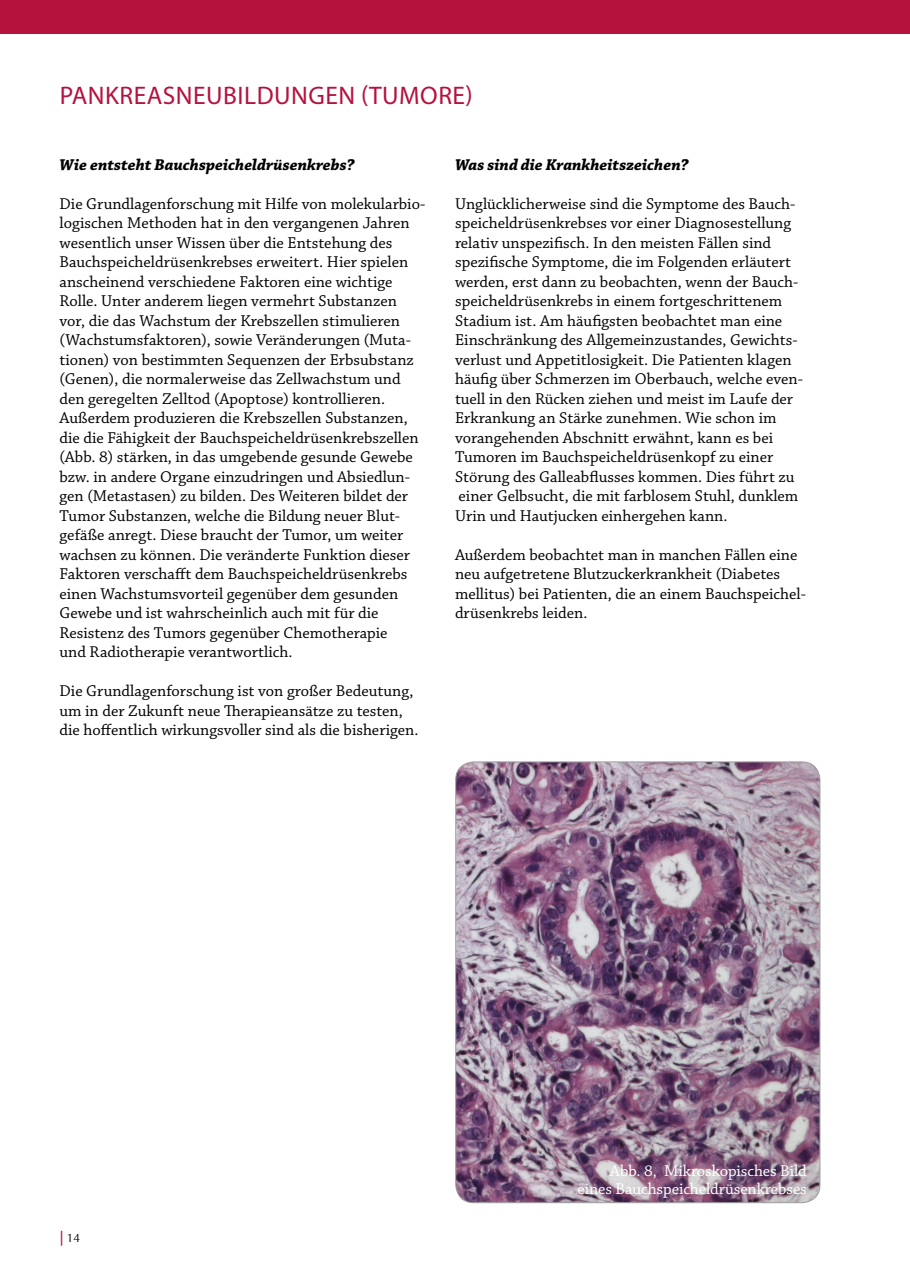
<style>
.page{position:relative;width:910px;height:1280px;background:#fff}
.page>*{position:absolute;margin:0;border:0;box-sizing:border-box;transform-origin:0 0}
.t1{font:25.5px "Myriad Pro";letter-spacing:.02em;color:#b5123e}
.t2{font:16.5px/19.5px "Chaparral Pro";color:#000}
.t3{font:italic 700 16.5px "Chaparral Pro";color:#000}
.t4{font:16.5px/18px "Chaparral Pro";letter-spacing:-.005em;color:#fff;text-align:right}
.t5{font:12px "Optima LT";color:#000}
.s1{font-weight:700;font-size:15px;color:#b5123e}
</style>
<div class="page">
<div style="left:0;top:0;width:910px;height:33px;background:#b5123e"></div>
<img style="left:456px;top:762px;width:364px;height:441px">
<h1 class="t1" style="left:60px;top:80px;width:415px">PANKREASNEUBILDUNGEN (TUMORE)</h1>
<p class="t3" style="left:60px;top:155px;width:296px">Wie entsteht Bauchspeicheldrüsenkrebs?</p>
<p class="t2" style="left:60px;top:194px;width:367px">Die Grundlagenforschung mit Hilfe von molekularbio&shy;logischen Methoden hat in den vergangenen Jahren wesentlich unser Wissen über die Entstehung des Bauchspeicheldrüsenkrebses erweitert. Hier spielen anscheinend verschiedene Faktoren eine wichtige Rolle. Unter anderem liegen vermehrt Substanzen vor, die das Wachstum der Krebszellen stimulieren (Wachstumsfaktoren), sowie Veränderungen (Muta&shy;tionen) von bestimmten Sequenzen der Erbsubstanz (Genen), die normalerweise das Zellwachstum und den geregelten Zelltod (Apoptose) kontrollieren.<br>Außerdem produzieren die Krebszellen Substanzen, die die Fähigkeit der Bauchspeicheldrüsenkrebszellen (Abb. 8) stärken, in das umgebende gesunde Gewebe bzw. in andere Organe einzudringen und Absiedlun&shy;gen (Metastasen) zu bilden. Des Weiteren bildet der Tumor Substanzen, welche die Bildung neuer Blut&shy;gefäße anregt. Diese braucht der Tumor, um weiter wachsen zu können. Die veränderte Funktion dieser Faktoren verschafft dem Bauchspeicheldrüsenkrebs einen Wachstumsvorteil gegenüber dem gesunden Gewebe und ist wahrscheinlich auch mit für die Resistenz des Tumors gegenüber Chemotherapie<br>und Radiotherapie verantwortlich.</p>
<p class="t2" style="left:60px;top:682px;width:360px">Die Grundlagenforschung ist von großer Bedeutung, um in der Zukunft neue Therapieansätze zu testen, die hoffentlich wirkungsvoller sind als die bisherigen.</p>
<p class="t3" style="left:455px;top:155px;width:235px">Was sind die Krankheitszeichen?</p>
<p class="t2" style="left:455px;top:194px;width:349px">Unglücklicherweise sind die Symptome des Bauch&shy;speicheldrüsenkrebses vor einer Diagnosestellung relativ unspezifisch. In den meisten Fällen sind spezifische Symptome, die im Folgenden erläutert werden, erst dann zu beobachten, wenn der Bauch&shy;speicheldrüsenkrebs in einem fortgeschrittenem Stadium ist. Am häufigsten beobachtet man eine Einschränkung des Allgemeinzustandes, Gewichts&shy;verlust und Appetitlosigkeit. Die Patienten klagen häufig über Schmerzen im Oberbauch, welche even&shy;tuell in den Rücken ziehen und meist im Laufe der Erkrankung an Stärke zunehmen. Wie schon im vorangehenden Abschnitt erwähnt, kann es bei Tumoren im Bauchspeicheldrüsenkopf zu einer Störung des Galleabflusses kommen. Dies führt zu einer Gelbsucht, die mit farblosem Stuhl, dunklem Urin und Hautjucken einhergehen kann.</p>
<p class="t2" style="left:455px;top:545px;width:352px">Außerdem beobachtet man in manchen Fällen eine neu aufgetretene Blutzuckerkrankheit (Diabetes mellitus) bei Patienten, die an einem Bauchspeichel&shy;drüsenkrebs leiden.</p>
<p class="t5" style="left:57px;top:1231px;width:25px"><span class="s1">|</span>14</p>
<p class="t4" style="left:578px;top:1162px;width:231px">Abb. 8, Mikroskopisches Bild eines Bauchspeicheldrüsenkrebses</p>
</div>
